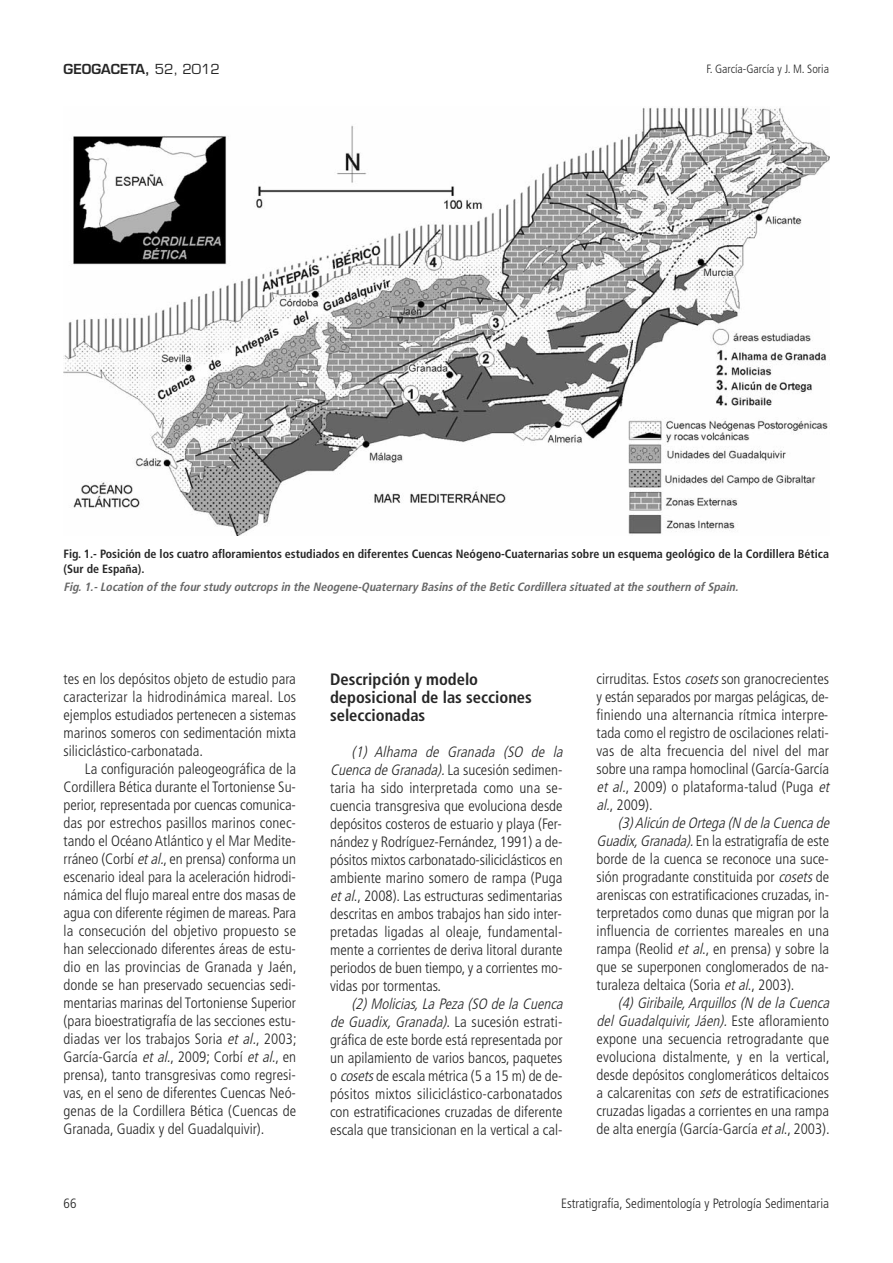
<style>
.page{position:relative;width:893px;height:1263px;background:#fff}
.page>*{position:absolute;margin:0;border:0;box-sizing:border-box;transform-origin:0 0}
.t1{font:700 condensed 16.5px/18px "Frutiger";color:#262626}
.t2{font:300 condensed 15px/18px "Frutiger";color:#262626}
.t3{font:300 condensed 13.5px "Frutiger";color:#262626}
.t4{font:600 13.5px "Eurostile";color:#262626}
.t5{font:700 condensed 12px/14.4px "Frutiger";color:#262626}
.t6{font:italic 700 condensed 12px "Frutiger";color:#676767}
.t7{font:300 condensed 12px "Frutiger";color:#262626}
.s1{font-weight:400}
.s2{font-style:italic}
</style>
<div class="page">
<img style="left:64px;top:107px;width:765px;height:429px">
<p class="t4" style="left:64px;top:64px;width:158px">GEOGACETA, <span class="s1">52, 2012</span></p>
<p class="t7" style="left:706px;top:64px;width:124px">F. García-García y J. M. Soria</p>
<p class="t5" style="left:64px;top:548px;width:767px">Fig. 1.- Posición de los cuatro afloramientos estudiados en diferentes Cuencas Neógeno-Cuaternarias sobre un esquema geológico de la Cordillera Bética (Sur de España).</p>
<p class="t6" style="left:64px;top:582px;width:678px">Fig.1.-Location of the fourstudy outcrops in the Neogene-Quaternary Basins of the Betic Cordillera situated atthe southern of Spain.</p>
<p class="t2" style="left:64px;top:671px;width:234px;text-align:justify">tes en los depósitos objeto de estudio para caracterizar la hidrodinámica mareal. Los ejemplos estudiados pertenecen a sistemas marinos someros con sedimentación mixta siliciclástico-carbonatada.</p>
<p class="t2" style="left:64px;top:761px;width:235px;text-align:justify;text-indent:21px">La configuración paleogeográfica de la Cordillera Bética durante el Tortoniense Su&shy;perior, representada por cuencas comunica&shy;das por estrechos pasillos marinos conec&shy;tando el Océano Atlántico y el Mar Medite&shy;rráneo (Corbí <span class="s2">etal.</span>, en prensa) conforma un escenario ideal para la aceleración hidrodi&shy;námica del flujo mareal entre dos masas de agua con diferente régimen de mareas. Para la consecución del objetivo propuesto se han seleccionado diferentes áreas de estu&shy;dio en las provincias de Granada y Jaén, donde se han preservado secuencias sedi&shy;mentarias marinas del Tortoniense Superior (para bioestratigrafía de las secciones estu&shy;diadas ver los trabajos Soria <span class="s2">et al.</span>, 2003; García-García <span class="s2">et al.</span>, 2009; Corbí <span class="s2">et al.</span>, en prensa), tanto transgresivas como regresi&shy;vas, en el seno de diferentes Cuencas Neó&shy;genas de la Cordillera Bética (Cuencas de Granada, Guadix y del Guadalquivir).</p>
<p class="t1" style="left:330px;top:672px;width:203px">Descripción y modelo deposicional de las secciones seleccionadas</p>
<p class="t2" style="left:330px;top:744px;width:237px;text-indent:21px"><span class="s2">(1) Alhama de Granada (SO de la Cuenca de Granada).</span>La sucesión sedimen&shy;taria ha sido interpretada como una se&shy;cuencia transgresiva que evoluciona desde depósitos costeros de estuario y playa (Fer&shy;nández y Rodríguez-Fernández, 1991) a de&shy;pósitos mixtos carbonatado-siliciclásticos en ambiente marino somero de rampa (Puga <span class="s2">etal</span>., 2008). Las estructuras sedimentarias descritas en ambos trabajos han sido inter&shy;pretadas ligadas al oleaje, fundamental&shy;mente a corrientes de deriva litoral durante periodos de buen tiempo, y a corrientes mo&shy;vidas por tormentas.</p>
<p class="t2" style="left:330px;top:996px;width:237px;text-indent:21px"><span class="s2">(2) Molicias,La Peza (SO de la Cuenca de Guadix, Granada)</span>. La sucesión estrati&shy;gráfica de este borde está representada por un apilamiento de varios bancos, paquetes o <span class="s2">cosets</span>de escala métrica (5 a 15 m) de de&shy;pósitos mixtos siliciclástico-carbonatados con estratificaciones cruzadas de diferente escala que transicionan en la vertical a cal-</p>
<p class="t2" style="left:596px;top:671px;width:237px">cirruditas. Estos <span class="s2">cosets</span>son granocrecientes y están separados por margas pelágicas, de&shy;finiendo una alternancia rítmica interpre&shy;tada como el registro de oscilaciones relati&shy;vas de alta frecuencia del nivel del mar sobre una rampa homoclinal (García-García <span class="s2">et al.</span>, 2009) o plataforma-talud (Puga <span class="s2">et al.</span>, 2009).</p>
<p class="t2" style="left:596px;top:815px;width:237px;text-indent:21px"><span class="s2">(3)Alicún de Ortega (N de la Cuenca de Guadix,Granada).</span>En la estratigrafía de este borde de la cuenca se reconoce una suce&shy;sión progradante constituida por <span class="s2">cosets</span>de areniscas con estratificaciones cruzadas, in&shy;terpretados como dunas que migran por la influencia de corrientes mareales en una rampa (Reolid <span class="s2">et al</span>., en prensa) y sobre la que se superponen conglomerados de na&shy;turaleza deltaica (Soria <span class="s2">etal</span>., 2003).</p>
<p class="t2" style="left:596px;top:995px;width:237px;text-indent:21px"><span class="s2">(4) Giribaile,Arquillos (N de la Cuenca del Guadalquivir, Jáen).</span> E s t e a f l o ra m i e n t o expone una secuencia retrogradante que evoluciona distalmente, y en la vertical, desde depósitos conglomeráticos deltaicos a calcarenitas con <span class="s2">sets</span>de estratificaciones cruzadas ligadas a corrientes en una rampa de alta energía (García-García <span class="s2">etal</span>., 2003).</p>
<p class="t3" style="left:64px;top:1198px;width:14px">66</p>
<p class="t3" style="left:561px;top:1198px;width:269px">Estratigrafía, Sedimentología y Petrología Sedimentaria</p>
</div>
